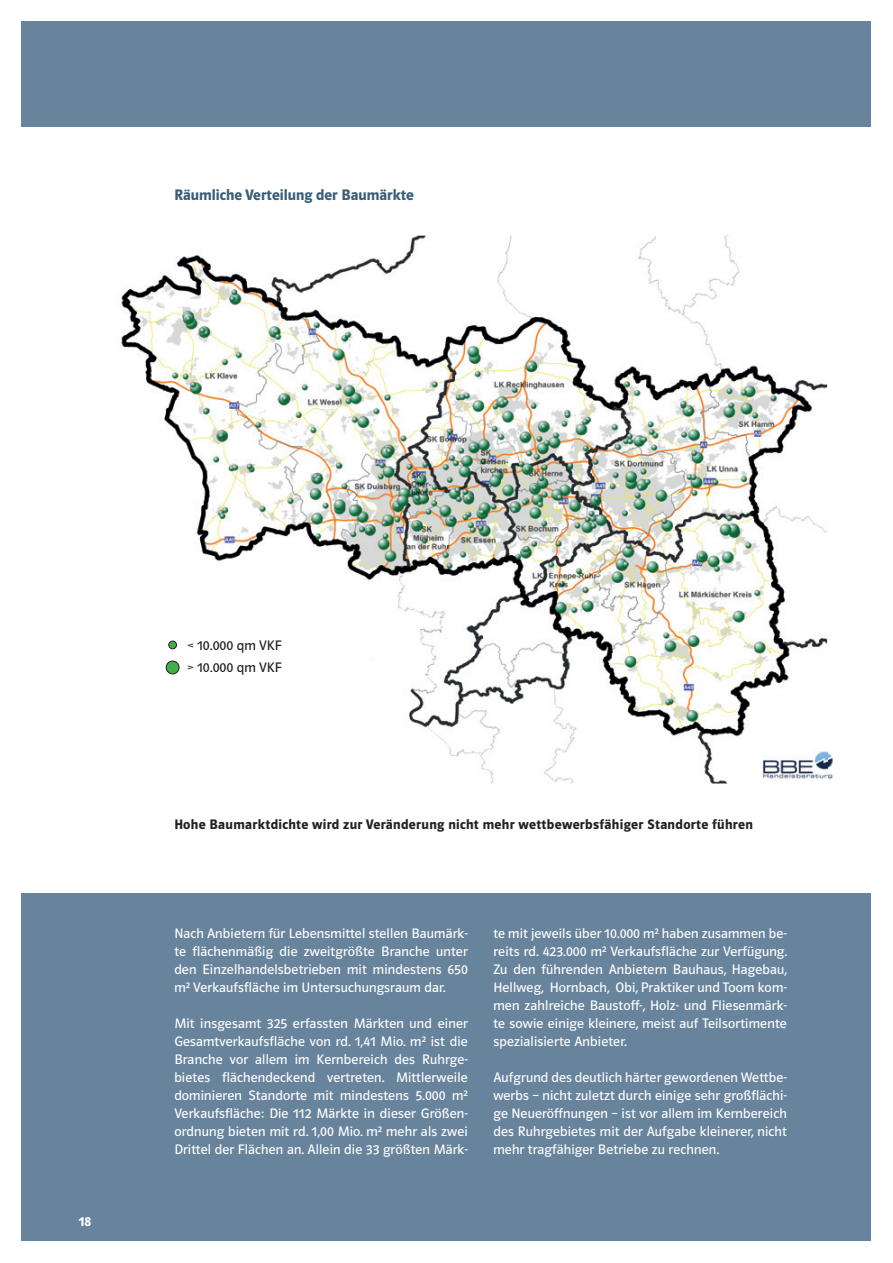
<style>
.page{position:relative;width:893px;height:1263px;background:#fff}
.page>*{position:absolute;margin:0;border:0;box-sizing:border-box;transform-origin:0 0}
.t1{font:15.75px "Polo 11 K Hfett";color:#395e78}
.t2{font:14.25px/18px "Polo 11 K Buch";letter-spacing:.01em;color:#fff;text-align:justify}
.t3{font:14.25px "Polo 11 K Hfett";letter-spacing:.02em;color:#231f20}
.t4{font:14.25px/22.5px "Polo 11 K Buch";letter-spacing:.01em;color:#231f20}
.t5{font:14.25px "Polo 11 K Hfett";color:#fff}
</style>
<div class="page">
<div style="left:21px;top:21px;width:850px;height:1220px;background:#68849c"></div>
<div style="left:0;top:127px;width:893px;height:766px;background:#fff"></div>
<img style="left:121px;top:236px;width:706px;height:547px">
<div style="left:169px;top:641px;width:8px;height:8px;background:#40ae49;border-radius:50%"></div>
<div style="left:168px;top:641px;width:9px;height:8px;border:1px solid #231f20;border-radius:50%"></div>
<div style="left:166px;top:661px;width:13px;height:13px;background:#40ae49;border-radius:50%"></div>
<div style="left:166px;top:661px;width:13px;height:13px;border:1px solid #231f20;border-radius:50%"></div>
<img style="left:756px;top:749px;width:77px;height:33px">
<p class="t1" style="left:174px;top:186px;width:241px">Räumliche Verteilung der Baumärkte</p>
<p class="t5" style="left:79px;top:1213px;width:14px">18</p>
<p class="t4" style="left:187px;top:634px;width:96px">&lt; 10.000 qm VKF &gt; 10.000 qm VKF</p>
<p class="t3" style="left:174px;top:816px;width:580px">Hohe Baumarktdichte wird zur Veränderung nicht mehr wettbewerbsfähiger Standorte führen</p>
<p class="t2" style="left:174px;top:924px;width:295px">Nach Anbietern für Lebensmittel stellen Baumärk&shy;te flächenmäßig die zweitgrößte Branche unter den Einzelhandelsbetrieben mit mindestens 650 m² Verkaufsfläche im Untersuchungsraum dar.</p>
<p class="t2" style="left:174px;top:1014px;width:295px">Mit insgesamt 325 erfassten Märkten und einer Gesamtverkaufsfläche von rd. 1,41 Mio. m² ist die Branche vor allem im Kernbereich des Ruhrge&shy;bietes flächendeckend vertreten. Mittlerweile dominieren Standorte mit mindestens 5.000 m²<br>Verkaufsfläche: Die 112 Märkte in dieser Größen&shy;ordnung bieten mit rd. 1,00 Mio. m² mehr als zwei Drittel der Flächen an. Allein die 33 größten Märk-</p>
<p class="t2" style="left:493px;top:924px;width:295px">te mit jeweils über 10.000 m² haben zusammen be&shy;reits rd. 423.000 m² Verkaufsfläche zur Verfügung.<br>Zu den führenden Anbietern Bauhaus, Hagebau, Hellweg, Hornbach, Obi, Praktiker und Toom kom&shy;men zahlreiche Baustoff-, Holz- und Fliesenmärk&shy;te sowie einige kleinere, meist auf Teilsortimente spezialisierte Anbieter.</p>
<p class="t2" style="left:493px;top:1068px;width:295px">Aufgrund des deutlich härter gewordenen Wettbe&shy;werbs – nicht zuletzt durch einige sehr großflächi&shy;ge Neueröffnungen – ist vor allem im Kernbereich des Ruhrgebietes mit der Aufgabe kleinerer, nicht mehr tragfähiger Betriebe zu rechnen.</p>
</div>
